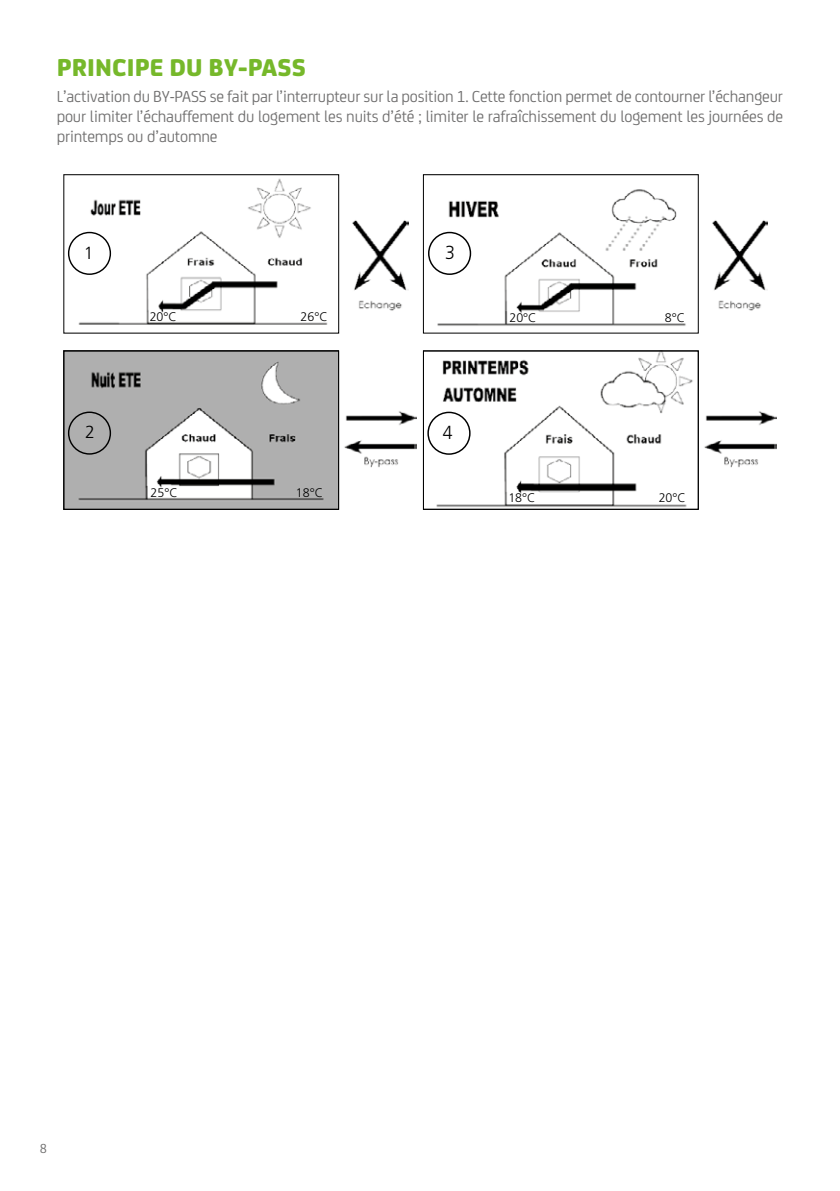
<style>
.page{position:relative;width:840px;height:1191px;background:#fff}
.page>*{position:absolute;margin:0;border:0;box-sizing:border-box;transform-origin:0 0}
.t1{font:800 26px "FS Joey";letter-spacing:.005em;color:#76b82a}
.t2{font:300 19px "Frutiger";color:#000;scale:.94 1}
.t3{font:300 17.6px "Frutiger";color:#000}
.t4{font:17px/20px "FS Joey";letter-spacing:-.01em;color:#706f6f;text-align:justify}
.t5{font:14px "FS Joey";color:#706f6f}
.t6{font:300 12.4px "Frutiger";color:#000}
</style>
<div class="page">
<img style="left:67px;top:178px;width:261px;height:147px">
<div style="left:68px;top:232px;width:43px;height:43px;border:1px solid #000;border-radius:50%"></div>
<div style="left:63px;top:174px;width:276px;height:159px;border:1px solid #000"></div>
<img style="left:66px;top:353px;width:270px;height:154px">
<div style="left:68px;top:411px;width:43px;height:43px;border:1px solid #000;border-radius:50%"></div>
<div style="left:63px;top:351px;width:276px;height:158px;border:1px solid #000"></div>
<img style="left:428px;top:353px;width:265px;height:154px">
<div style="left:427px;top:412px;width:43px;height:43px;border:1px solid #000;border-radius:50%"></div>
<img style="left:428px;top:189px;width:258px;height:137px">
<div style="left:428px;top:232px;width:43px;height:43px;border:1px solid #000;border-radius:50%"></div>
<div style="left:423px;top:174px;width:275px;height:159px;border:1px solid #000"></div>
<img style="left:344px;top:411px;width:72px;height:57px">
<img style="left:352px;top:220px;width:56px;height:91px">
<img style="left:704px;top:411px;width:72px;height:57px">
<img style="left:712px;top:220px;width:55px;height:91px">
<h1 class="t1" style="left:57px;top:47px;width:250px">PRINCIPE DU BY-PASS</h1>
<p class="t4" style="left:57px;top:85px;width:727px">L’activation du BY-PASS se fait par l’interrupteur sur la position 1. Cette fonction permet de contourner l’échangeur pour limiter l’échauffement du logement les nuits d’été ; limiter le rafraîchissement du logement les journées de printemps ou d’automne</p>
<p class="t3" style="left:84px;top:242px;width:11px">1</p>
<p class="t3" style="left:85px;top:422px;width:11px">2</p>
<p class="t6" style="left:150px;top:310px;width:29px">20°C</p>
<p class="t6" style="left:300px;top:310px;width:29px">26°C</p>
<p class="t6" style="left:150px;top:485px;width:29px">25°C</p>
<p class="t6" style="left:296px;top:485px;width:29px">18°C</p>
<p class="t2" style="left:445px;top:242px;width:12px">3</p>
<p class="t2" style="left:442px;top:422px;width:12px">4</p>
<p class="t6" style="left:509px;top:311px;width:29px">20°C</p>
<p class="t6" style="left:664px;top:311px;width:22px">8°C</p>
<p class="t6" style="left:508px;top:491px;width:29px">18°C</p>
<p class="t6" style="left:658px;top:491px;width:29px">20°C</p>
<p class="t5" style="left:40px;top:1138px;width:9px">8</p>
</div>
